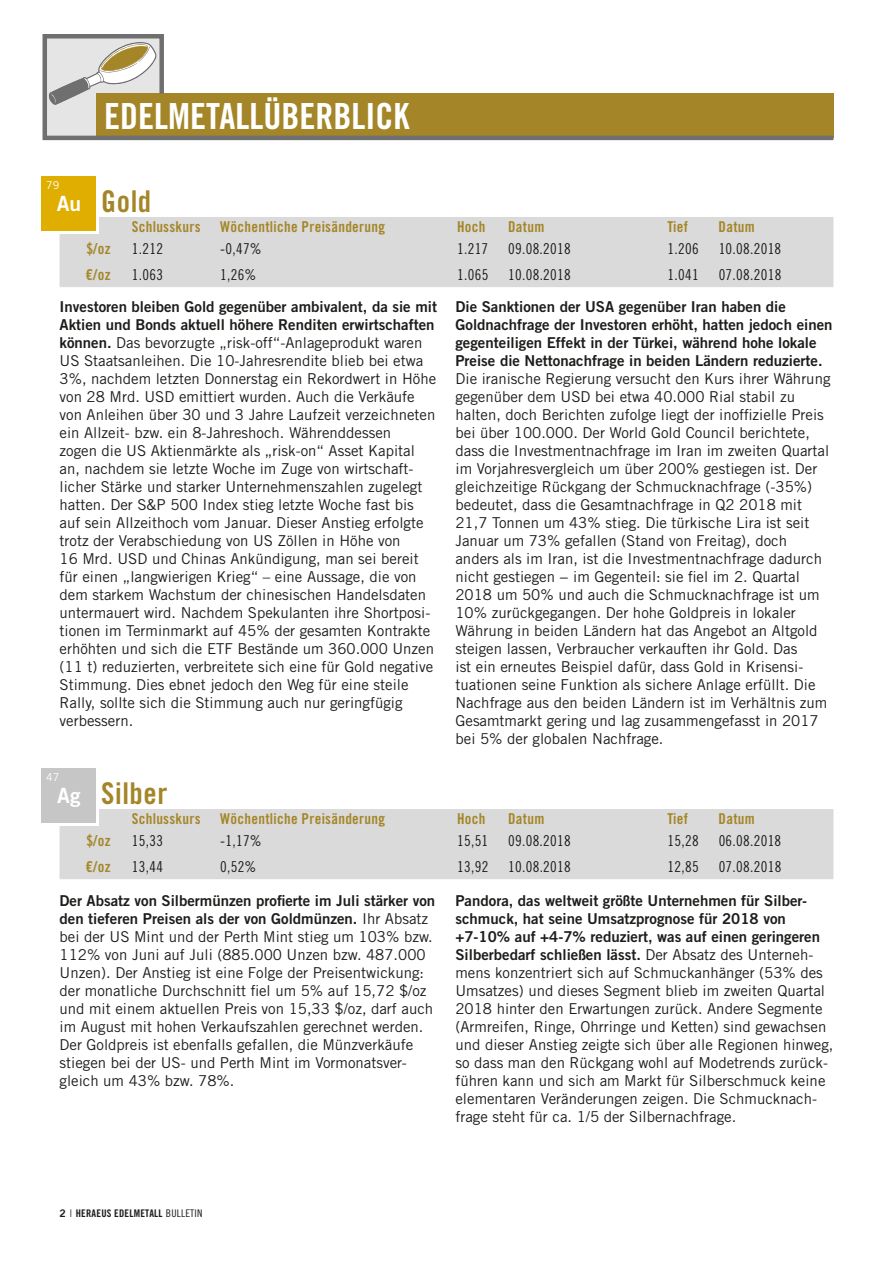
<style>
.page{position:relative;width:893px;height:1263px;background:#fff}
.page>*{position:absolute;margin:0;border:0;box-sizing:border-box;transform-origin:0 0}
.t1{font:36px "Trade Gothic LT Std Bd Cn 20";color:#fff}
.t2{font:30px "Trade Gothic LT Std Bd Cn 20";letter-spacing:.02em;color:#a48629}
.t3{font:21px "Trade Gothic LT Std Bd 2";color:#fff}
.t4{font:15px/18px "Trade Gothic LT Std";color:#1d1d1b}
.t5{font:15px/18px "Trade Gothic LT Std Bd 2";color:#1d1d1b}
.t6{font:15px "Trade Gothic LT Std Cn 18";letter-spacing:.02em;color:#1d1d1b}
.t7{font:15px "Trade Gothic LT Std Bd Cn 20";letter-spacing:.02em;color:#a48629}
.t8{font:10.8px "Trade Gothic LT Std";color:#fff}
.t9{font:10.5px "Trade Gothic LT Std Bd Cn 20";letter-spacing:.02em;color:#1d1d1b}
.s1{font-family:"Trade Gothic LT Std Bd 2"}
.s2{font-family:"Trade Gothic LT Std"}
.s3{font-family:"Trade Gothic LT Std";font-weight:300}
.s4{font-family:"Trade Gothic LT Std Cn 18"}
</style>
<div class="page">
<div style="left:60px;top:809px;width:773px;height:70px;background:#dadada"></div>
<div style="left:60px;top:217px;width:773px;height:70px;background:#dadada"></div>
<div style="left:45px;top:179px;width:54px;height:54px;background:#fff"></div>
<div style="left:42px;top:176px;width:54px;height:55px;background:#e0ae00"></div>
<div style="left:45px;top:771px;width:54px;height:55px;background:#fff"></div>
<div style="left:42px;top:769px;width:54px;height:54px;background:#c6c6c6"></div>
<svg style="left:42px;top:34px;width:792px;height:107px"></svg>
<h1 class="t1" style="left:104px;top:94px;width:307px">EDELMETALLÜBERBLICK</h1>
<p class="t8" style="left:46px;top:178px;width:15px">79</p>
<h3 class="t3" style="left:57px;top:191px;width:26px">Au</h3>
<h2 class="t2" style="left:101px;top:183px;width:52px">Gold</h2>
<p class="t7" style="left:132px;top:217px;width:70px">Schlusskurs</p>
<p class="t7" style="left:220px;top:217px;width:166px">Wöchentliche Preisänderung</p>
<p class="t7" style="left:457px;top:217px;width:30px">Hoch</p>
<p class="t7" style="left:508px;top:217px;width:38px">Datum</p>
<p class="t7" style="left:668px;top:217px;width:22px">Tief</p>
<p class="t7" style="left:719px;top:217px;width:38px">Datum</p>
<p class="t7" style="left:86px;top:240px;width:26px">$/oz</p>
<p class="t6" style="left:132px;top:240px;width:33px">1.212</p>
<p class="t6" style="left:220px;top:240px;width:43px">-0,47%</p>
<p class="t6" style="left:457px;top:240px;width:33px">1.217</p>
<p class="t6" style="left:508px;top:240px;width:64px">09.08.2018</p>
<p class="t6" style="left:668px;top:240px;width:33px">1.206</p>
<p class="t6" style="left:719px;top:240px;width:64px">10.08.2018</p>
<p class="t7" style="left:86px;top:265px;width:27px">€/oz</p>
<p class="t6" style="left:132px;top:266px;width:33px">1.063</p>
<p class="t6" style="left:220px;top:266px;width:38px">1,26%</p>
<p class="t6" style="left:457px;top:266px;width:33px">1.065</p>
<p class="t6" style="left:508px;top:266px;width:64px">10.08.2018</p>
<p class="t6" style="left:668px;top:266px;width:33px">1.041</p>
<p class="t6" style="left:719px;top:266px;width:64px">07.08.2018</p>
<p class="t5" style="left:60px;top:297px;width:379px">Investoren bleiben Gold gegenüber ambivalent, da sie mit<br>Aktien und Bonds aktuell höhere Renditen erwirtschaften</p>
<p class="t4" style="left:60px;top:333px;width:378px"><span class="s1">können.</span> Das bevorzugte „risk-off“-Anlageprodukt waren US Staatsanleihen. Die 10-Jahresrendite blieb bei etwa 3%, nachdem letzten Donnerstag ein Rekordwert in Höhe von 28 Mrd. USD emittiert wurden. Auch die Verkäufe von Anleihen über 30 und 3 Jahre Laufzeit verzeichneten ein Allzeit- bzw. ein 8-Jahreshoch. Währenddessen<br>zogen die US Aktienmärkte als „risk-on“ Asset Kapital an, nachdem sie letzte Woche im Zuge von wirtschaft&shy;licher Stärke und starker Unternehmenszahlen zugelegt hatten. Der S&amp;P 500 Index stieg letzte Woche fast bis auf sein Allzeithoch vom Januar. Dieser Anstieg erfolgte trotz der Verabschiedung von US Zöllen in Höhe von<br>16 Mrd. USD und Chinas Ankündigung, man sei bereit für einen „langwierigen Krieg“ – eine Aussage, die von dem starkem Wachstum der chinesischen Handelsdaten untermauert wird. Nachdem Spekulanten ihre Shortposi&shy;tionen im Terminmarkt auf 45% der gesamten Kontrakte erhöhten und sich die ETF Bestände um 360.000 Unzen (11 t) reduzierten, verbreitete sich eine für Gold negative Stimmung. Dies ebnet jedoch den Weg für eine steile Rally, sollte sich die Stimmung auch nur geringfügig verbessern.</p>
<p class="t8" style="left:46px;top:771px;width:15px">47</p>
<h3 class="t3" style="left:57px;top:783px;width:25px">Ag</h3>
<h2 class="t2" style="left:101px;top:775px;width:68px">Silber</h2>
<p class="t5" style="left:455px;top:297px;width:379px">Die Sanktionen der USA gegenüber Iran haben die Goldnachfrage der Investoren erhöht, hatten jedoch einen gegenteiligen Effekt in der Türkei, während hohe lokale Preise die Nettonachfrage in beiden Ländern reduzierte.</p>
<p class="t4" style="left:455px;top:369px;width:376px">Die iranische Regierung versucht den Kurs ihrer Währung gegenüber dem USD bei etwa 40.000 Rial stabil zu halten, doch Berichten zufolge liegt der inoffizielle Preis bei über 100.000. Der World Gold Council berichtete, dass die Investmentnachfrage im Iran im zweiten Quartal im Vorjahresvergleich um über 200% gestiegen ist. Der gleichzeitige Rückgang der Schmucknachfrage (-35%) bedeutet, dass die Gesamtnachfrage in Q2 2018 mit 21,7 Tonnen um 43% stieg. Die türkische Lira ist seit Januar um 73% gefallen (Stand von Freitag), doch anders als im Iran, ist die Investmentnachfrage dadurch nicht gestiegen − im Gegenteil: sie fiel im 2. Quartal 2018 um 50% und auch die Schmucknachfrage ist um 10% zurückgegangen. Der hohe Goldpreis in lokaler Währung in beiden Ländern hat das Angebot an Altgold steigen lassen, Verbraucher verkauften ihr Gold. Das<br>ist ein erneutes Beispiel dafür, dass Gold in Krisensi&shy;tuationen seine Funktion als sichere Anlage erfüllt. Die Nachfrage aus den beiden Ländern ist im Verhältnis zum Gesamtmarkt gering und lag zusammengefasst in 2017 bei 5% der globalen Nachfrage.</p>
<p class="t7" style="left:132px;top:809px;width:70px">Schlusskurs</p>
<p class="t7" style="left:220px;top:809px;width:166px">Wöchentliche Preisänderung</p>
<p class="t7" style="left:457px;top:809px;width:30px">Hoch</p>
<p class="t7" style="left:508px;top:809px;width:38px">Datum</p>
<p class="t7" style="left:668px;top:809px;width:22px">Tief</p>
<p class="t7" style="left:719px;top:809px;width:38px">Datum</p>
<p class="t7" style="left:86px;top:832px;width:26px">$/oz</p>
<p class="t6" style="left:132px;top:832px;width:33px">15,33</p>
<p class="t6" style="left:220px;top:832px;width:43px">-1,17%</p>
<p class="t6" style="left:457px;top:832px;width:33px">15,51</p>
<p class="t6" style="left:508px;top:832px;width:64px">09.08.2018</p>
<p class="t6" style="left:668px;top:832px;width:33px">15,28</p>
<p class="t6" style="left:719px;top:832px;width:64px">06.08.2018</p>
<p class="t7" style="left:86px;top:857px;width:27px">€/oz</p>
<p class="t6" style="left:132px;top:858px;width:33px">13,44</p>
<p class="t6" style="left:220px;top:858px;width:38px">0,52%</p>
<p class="t6" style="left:457px;top:858px;width:33px">13,92</p>
<p class="t6" style="left:508px;top:858px;width:64px">10.08.2018</p>
<p class="t6" style="left:668px;top:858px;width:33px">12,85</p>
<p class="t6" style="left:719px;top:858px;width:64px">07.08.2018</p>
<p class="t5" style="left:60px;top:891px;width:377px">Der Absatz von Silbermünzen profierte im Juli stärker von den tieferen Preisen als der von Goldmünzen. <span class="s2">Ihr Absatz</span></p>
<p class="t4" style="left:60px;top:927px;width:375px">bei der US Mint und der Perth Mint stieg um 103% bzw.<br>112% von Juni auf Juli (885.000 Unzen bzw. 487.000<br>Unzen). Der Anstieg ist eine Folge der Preisentwickung: der monatliche Durchschnitt fiel um 5% auf 15,72 $/oz und mit einem aktuellen Preis von 15,33 $/oz, darf auch im August mit hohen Verkaufszahlen gerechnet werden.<br>Der Goldpreis ist ebenfalls gefallen, die Münzverkäufe stiegen bei der US- und Perth Mint im Vormonatsver&shy;gleich um 43% bzw. 78%.</p>
<p class="t5" style="left:455px;top:891px;width:366px">Pandora, das weltweit größte Unternehmen für Silber&shy;schmuck, hat seine Umsatzprognose für 2018 von +7-10% auf +4-7% reduziert, was auf einen geringeren Silberbedarf schließen lässt. <span class="s2">Der Absatz des Unterneh-</span></p>
<p class="t4" style="left:455px;top:963px;width:379px">mens konzentriert sich auf Schmuckanhänger (53% des Umsatzes) und dieses Segment blieb im zweiten Quartal 2018 hinter den Erwartungen zurück. Andere Segmente (Armreifen, Ringe, Ohrringe und Ketten) sind gewachsen und dieser Anstieg zeigte sich über alle Regionen hinweg, so dass man den Rückgang wohl auf Modetrends zurück&shy;führen kann und sich am Markt für Silberschmuck keine elementaren Veränderungen zeigen. Die Schmucknach&shy;frage steht für ca. 1/5 der Silbernachfrage.</p>
<p class="t9" style="left:60px;top:1207px;width:144px"><span class="s1">2</span> <span class="s3">I</span> HERAEUS EDELMETALL <span class="s4">BULLETIN</span></p>
</div>
